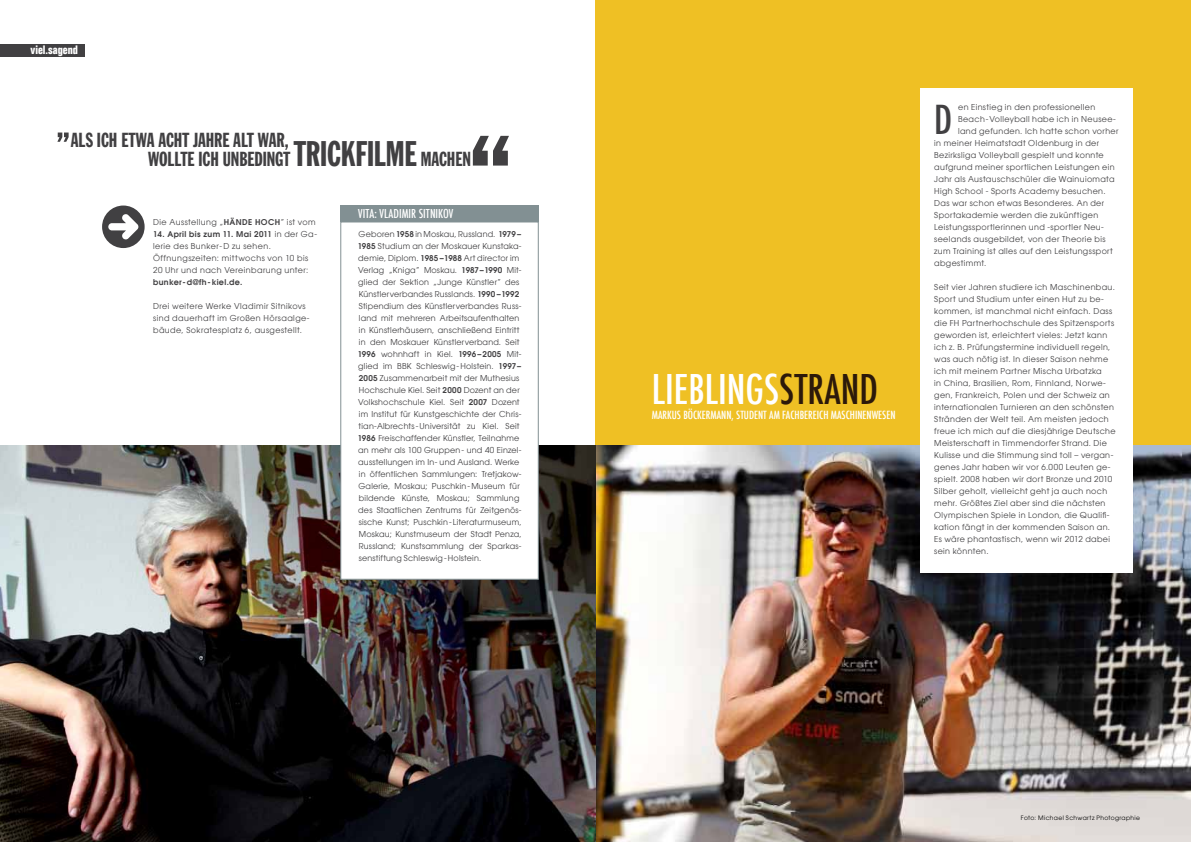
<style>
.page{position:relative;width:1191px;height:842px;background:#fff}
.page>*{position:absolute;margin:0;border:0;box-sizing:border-box;transform-origin:0 0}
.t1{font:500 condensed 40px "Futura";color:#fff}
.t2{font:500 condensed 39px "Futura";color:#414042}
.t3{font:20px/18.7px "Franklin Gothic Extra Cond";letter-spacing:-.005em;color:#414042}
.t4{font:500 condensed 12px "Futura";color:#fff}
.t5{font:700 condensed 12px "Folio";color:#fff}
.t6{font:500 condensed 11px "Futura";color:#fff}
.t7{font:8px/12px "Avant Garde S";letter-spacing:.025em;color:#414042}
.t8{font:8px/12px "Avant Garde S";letter-spacing:.045em;color:#414042}
.t9{font:8px/12px "Avant Garde S";letter-spacing:.055em;color:#414042}
.t10{font:600 8px "Avant Garde S";letter-spacing:.045em;color:#414042}
.t11{font:6px "Avant Garde S";color:#000}
.s1{font-size:35px}
.s2{font-weight:600}
.s3{color:#2c190a}
</style>
<div class="page">
<div style="left:0;top:44px;width:85px;height:13px;background:#414042"></div>
<div style="left:595px;top:0;width:596px;height:842px;background:#efc024"></div>
<img style="left:0;top:445px;width:1191px;height:397px">
<div style="left:920px;top:89px;width:213px;height:484px;background:#fff"></div>
<div style="left:340px;top:206px;width:199px;height:16px;background:#829093"></div>
<div style="left:340px;top:221px;width:199px;height:359px;background:#fff;border:1px solid #829093"></div>
<svg style="left:57px;top:133px;width:12px;height:9px"></svg>
<svg style="left:473px;top:136px;width:36px;height:30px"></svg>
<svg style="left:102px;top:206px;width:43px;height:42px"></svg>
<h3 class="t5" style="left:31px;top:43px;width:49px">viel.sagend</h3>
<h3 class="t3" style="left:148px;top:131px;width:142px;text-indent:-77px">ALS ICH ETWA ACHT JAHRE ALT WAR,<br>WOLLTE</h3>
<h3 class="t3" style="left:198px;top:150px;width:250px">ICH UNBEDINGT <span class="s1">TRICKFILME</span> MACHEN</h3>
<p class="t7" style="left:153px;top:216px;width:164px">Die Ausstellung „<span class="s2">HÄNDE HOCH</span>” ist vom</p>
<p class="t7" style="left:153px;top:228px;width:165px"><span class="s2">14. April bis zum 11. Mai 2011</span> in der Ga&shy;lerie des Bunker-D zu sehen.<br>Öffnungszeiten: mittwochs von 10 bis 20 U hr und nach Vereinbarung unter:</p>
<p class="t10" style="left:153px;top:277px;width:91px">bunker-d@fh-kiel.de.</p>
<p class="t9" style="left:153px;top:300px;width:158px">Drei weitere Werke Vladimir Sitnikovs sind dauerhaft im Großen Hörsaalge&shy;bäude, Sokratesplatz 6, ausgestellt.</p>
<h3 class="t4" style="left:358px;top:206px;width:66px">VITA: VLADIMIR SITNIKO</h3>
<h3 class="t4" style="left:449px;top:206px;width:6px">V</h3>
<p class="t7" style="left:358px;top:228px;width:165px">Geboren <span class="s2">1958</span> in Moskau, Russland. <span class="s2">1979– 1985</span> Studium an der Moskauer Kunstaka&shy;demie, Diplom. <span class="s2">1985 –1988</span> Art director im Verlag „Kniga” Moskau. <span class="s2">1987–1990</span> Mit&shy;glied der Sektion „Junge Künstler” des Künstlerverbandes Russlands. <span class="s2">1990 –1992<br></span>Stipendium des Künstlerverbandes Russ&shy;land mit mehreren Arbeitsaufenthalten in Künstlerhäusern, anschließend Eintritt in den Moskauer Künstlerverband. Seit <span class="s2">1996</span> wohnhaft in Kiel. <span class="s2">1996 –2005</span> Mit&shy;glied im BBK Schleswig -Holstein. <span class="s2">1997– 2005</span> Zusammenarbeit mit der Muthesius Hochschule Kiel. Seit <span class="s2">2000</span> Dozent an der Volkshochschule Kiel. Seit <span class="s2">2007</span> Dozent im I nstitut für Kunstgeschichte der Chris&shy;tian-Albrechts -Universität zu Kiel. Seit <span class="s2">1986</span> Freischaffender Künstler, Teilnahme an mehr als 100 Gruppen - und 40 Einzel&shy;ausstellungen im In- und Ausland. Werke in öffentlichen Sammlungen: Tretjakow-Galerie, Moskau; Puschkin - Museum für bildende Künste, Moskau; Sammlung des Staatlichen Zentrums für Zeitgenös&shy;sische Kunst; Puschkin- Literaturmuseum, Moskau; Kunstmuseum der Stadt Penza, Russland; Kunstsammlung der Sparkas&shy;senstiftung Schleswig-Holstein.</p>
<h1 class="t1" style="left:652px;top:364px;width:228px">LIEBLINGS<span class="s3">STRAND</span></h1>
<h3 class="t6" style="left:652px;top:407px;width:245px">MARKUS BÖCKERMANN, STUDENT AM FACHBEREICH MASCHINENWESEN</h3>
<p class="t7" style="left:958px;top:101px;width:139px">en Einstieg in den professionellen</p>
<p class="t7" style="left:958px;top:113px;width:159px">Beach-Volleyball habe ich in Neusee-</p>
<p class="t7" style="left:958px;top:125px;width:162px">land gefunden. Ich hatte schon vorher</p>
<p class="t7" style="left:934px;top:137px;width:166px">in meiner Heimatstadt Oldenburg in der</p>
<p class="t7" style="left:934px;top:149px;width:171px">Bezirksliga Volleyball gespielt und konnte</p>
<p class="t7" style="left:934px;top:161px;width:182px">aufgrund meiner sportlichen Leistungen ein</p>
<p class="t7" style="left:934px;top:173px;width:182px">Jahr als Austauschschüler die Wainuiomata</p>
<p class="t7" style="left:934px;top:185px;width:173px">H igh School - Sports Academy besuchen.</p>
<p class="t7" style="left:934px;top:197px;width:171px">Das war schon etwas Besonderes. An der</p>
<p class="t7" style="left:934px;top:209px;width:165px">Sportakademie werden die zukünftigen</p>
<p class="t7" style="left:934px;top:221px;width:171px">Leistungssportlerinnen und -sportler Neu-</p>
<p class="t7" style="left:934px;top:233px;width:173px">seelands ausgebildet, von der Theorie bis</p>
<p class="t7" style="left:934px;top:245px;width:180px">zum Training ist alles auf den Leistungssport</p>
<p class="t7" style="left:934px;top:257px;width:53px">abgestimmt.</p>
<p class="t8" style="left:934px;top:281px;width:183px">Seit vier Jahren studiere ich Maschinenbau.<br>Sport und Studium unter einen Hut zu be&shy;kommen, ist manchmal nicht einfach. Dass die FH Partnerhochschule des Spitzensports geworden ist, erleichtert vieles: Jetzt kann ich z. B. Prüfungstermine individuell regeln, was auch nötig ist. I n dieser Saison nehme ich mit meinem Partner Mischa Urbatzka<br>in China, Brasilien, Rom, Finnland, Norwe&shy;gen, Frankreich, Polen und der Schweiz an internationalen Turnieren an den schönsten Stränden der Welt teil. Am meisten jedoch freue ich mich auf die diesjährige Deutsche Meisterschaft in Timmendorfer Strand. Die Kulisse und die Stimmung sind toll – vergan&shy;genes Jahr haben wir vor 6.000 Leuten ge&shy;spielt. 2008 haben wir dort Bronze und 2010<br>Silber geholt, vielleicht geht ja auch noch mehr. Größtes Ziel aber sind die nächsten Olympischen Spiele in London, die Qualifi&shy;kation fängt in der kommenden Saison an.<br>Es wäre phantastisch, wenn wir 2012 dabei sein könnten.</p>
<h2 class="t2" style="left:934px;top:95px;width:16px">D</h2>
<p class="t11" style="left:1020px;top:814px;width:121px">Foto: Michael Schwartz Photographie</p>
</div>
